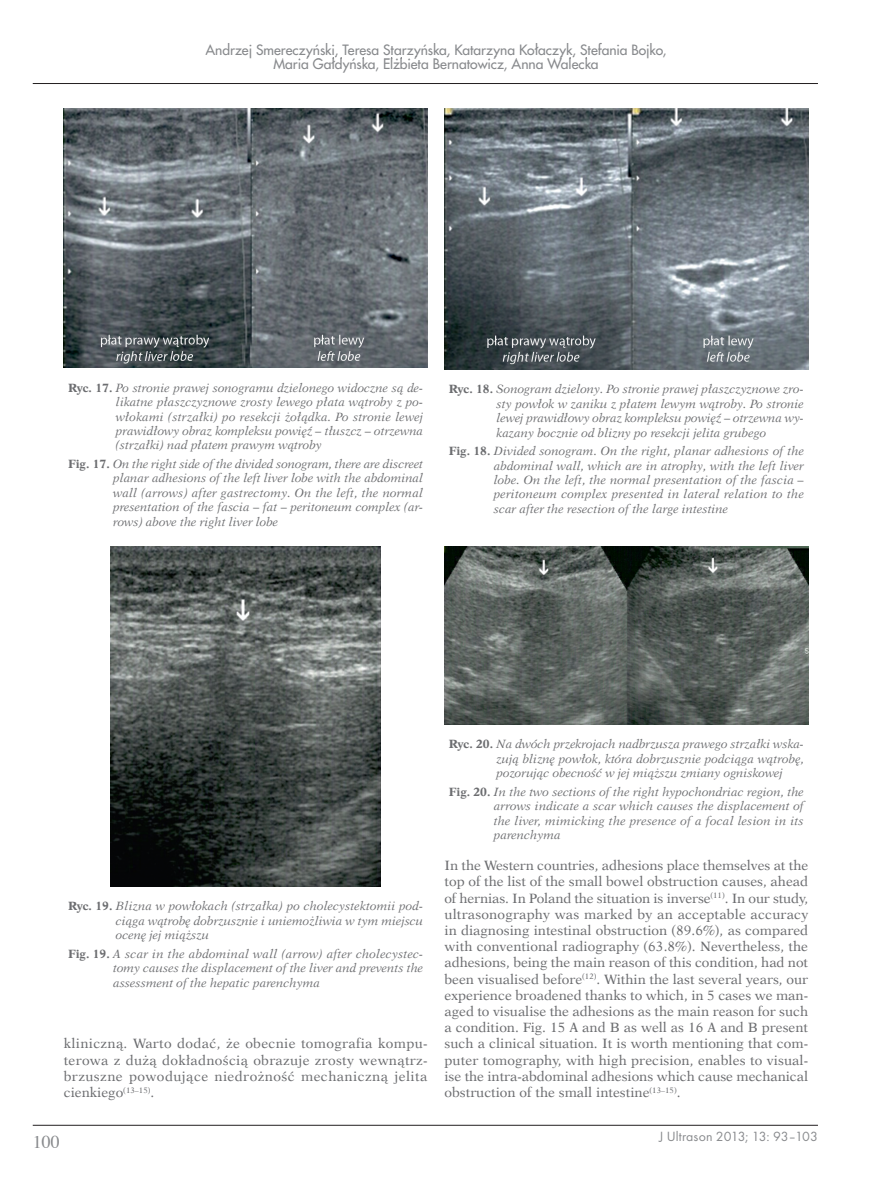
<style>
.page{position:relative;width:872px;height:1191px;background:#fff}
.page>*{position:absolute;margin:0;border:0;box-sizing:border-box;transform-origin:0 0}
.t1{font:18px "Times";color:#888a8d}
.t2{font:13.8px/14.4px "Futura Regular PL";color:#888a8d;text-align:center}
.t3{font:13.8px "Pfutura";color:#888a8d}
.t4{font:13.5px/16.2px "Dutch 823 EU";color:#6c6d70;text-align:justify}
.t5{font:italic 12px/14.4px "Dutch 823 EU";color:#6c6d70;text-align:justify}
.s1{font-weight:700;font-style:normal}
</style>
<div class="page">
<hr style="left:33px;top:1125px;width:785px;height:1px;background:#231f20">
<hr style="left:33px;top:83px;width:785px;height:1px;background:#231f20">
<hr style="left:276px;top:57px;width:131px;height:1px;background:#888a8d">
<img style="left:64px;top:108px;width:363px;height:260px">
<img style="left:444px;top:108px;width:364px;height:261px">
<img style="left:111px;top:546px;width:269px;height:340px">
<img style="left:444px;top:546px;width:364px;height:178px">
<p class="t2" style="left:205px;top:43px;width:462px">Andrzej Smerecz ƒski Teresa Starz ƒska Katarz na Kołacz k Stefania Bojko,<br>Maria Gałdyƒska, El˝bieta Bernatowicz, Anna Walecka</p>
<p class="t2" style="left:306px;top:43px;width:8px">y</p>
<p class="t2" style="left:334px;top:43px;width:6px">,</p>
<p class="t2" style="left:414px;top:43px;width:8px">y</p>
<p class="t2" style="left:446px;top:43px;width:6px">,</p>
<p class="t2" style="left:493px;top:43px;width:8px">y</p>
<p class="t2" style="left:559px;top:43px;width:18px">y ,</p>
<p class="t5" style="left:116px;top:380px;width:309px;text-indent:-48px"><span class="s1">Ryc. 17.</span> Po stronie prawej sonogramu dzielonego widoczne są de&shy;likatne płaszczyznowe zrosty lewego płata wątroby z po&shy;włokami (strzałki) po resekcji żołądka. Po stronie lewej prawidłowy obraz kompleksu powięź – tłuszcz – otrzewna (strzałki) nad płatem prawym wątroby</p>
<p class="t5" style="left:113px;top:456px;width:312px;text-indent:-45px"><span class="s1">Fig. 17.</span> On the right side of the divided sonogram, there are discreet planar adhesions of the left liver lobe with the abdominal wall (arrows) after gastrectomy. On the left, the normal presentation of the fascia – fat – peritoneum complex (ar&shy;rows) above the right liver lobe</p>
<p class="t5" style="left:496px;top:382px;width:309px;text-indent:-48px"><span class="s1">Ryc. 18.</span> Sonogram dzielony. Po stronie prawej płaszczyznowe zro&shy;sty powłok w zaniku z płatem lewym wątroby. Po stronie lewej prawidłowy obraz kompleksu powięź – otrzewna wy&shy;kazany bocznie od blizny po resekcji jelita grubego</p>
<p class="t5" style="left:494px;top:443px;width:312px;text-indent:-45px"><span class="s1">Fig. 18.</span> Divided sonogram. On the right, planar adhesions of the abdominal wall, which are in atrophy, with the left liver lobe. On the left, the normal presentation of the fascia – peritoneum complex presented in lateral relation to the scar after the resection of the large intestine</p>
<p class="t5" style="left:116px;top:898px;width:309px;text-indent:-48px"><span class="s1">Ryc. 19.</span> Blizna w powłokach (strzałka) po cholecystektomii pod&shy;ciąga wątrobę dobrzusznie i uniemożliwia w tym miejscu ocenę jej miąższu</p>
<p class="t5" style="left:113px;top:946px;width:312px;text-indent:-45px"><span class="s1">Fig. 19.</span> A scar in the abdominal wall (arrow) after cholecystec&shy;tomy causes the displacement of the liver and prevents the assessment of the hepatic parenchyma</p>
<p class="t4" style="left:64px;top:1035px;width:365px">kliniczną. Warto dodać, że obecnie tomografia kompu&shy;terowa z dużą dokładnością obrazuje zrosty wewnątrz&shy;brzuszne powodujące niedrożność mechaniczną jelita cienkiego<sup>(13–15)</sup>.</p>
<p class="t5" style="left:496px;top:736px;width:309px;text-indent:-48px"><span class="s1">Ryc. 20.</span> Na dwóch przekrojach nadbrzusza prawego strzałki wska&shy;zują bliznę powłok, która dobrzusznie podciąga wątrobę, pozorując obecność w jej miąższu zmiany ogniskowej</p>
<p class="t5" style="left:494px;top:784px;width:312px;text-indent:-45px"><span class="s1">Fig. 20.</span> In the two sections of the right hypochondriac region, the arrows indicate a scar which causes the displacement of the liver, mimicking the presence of a focal lesion in its parenchyma</p>
<p class="t4" style="left:444px;top:857px;width:365px">In the Western countries, adhesions place themselves at the top of the list of the small bowel obstruction causes, ahead of hernias. In Poland the situation is inverse<sup>(11)</sup>. In our study, ultrasonography was marked by an acceptable accuracy in diagnosing intestinal obstruction (89.6%), as compared with conventional radiography (63.8%). Nevertheless, the adhesions, being the main reason of this condition, had not been visualised before<sup>(12)</sup>. Within the last several years, our experience broadened thanks to which, in 5 cases we man&shy;aged to visualise the adhesions as the main reason for such a condition. Fig. 15 A and B as well as 16 A and B present such a clinical situation. It is worth mentioning that com&shy;puter tomography, with high precision, enables to visual&shy;ise the intra-abdominal adhesions which cause mechanical obstruction of the small intestine<sup>(13–15)</sup>.</p>
<h1 class="t1" style="left:33px;top:1134px;width:29px">100</h1>
<p class="t3" style="left:659px;top:1130px;width:160px">J Ultrason 2013; 13: 93–103</p>
</div>
